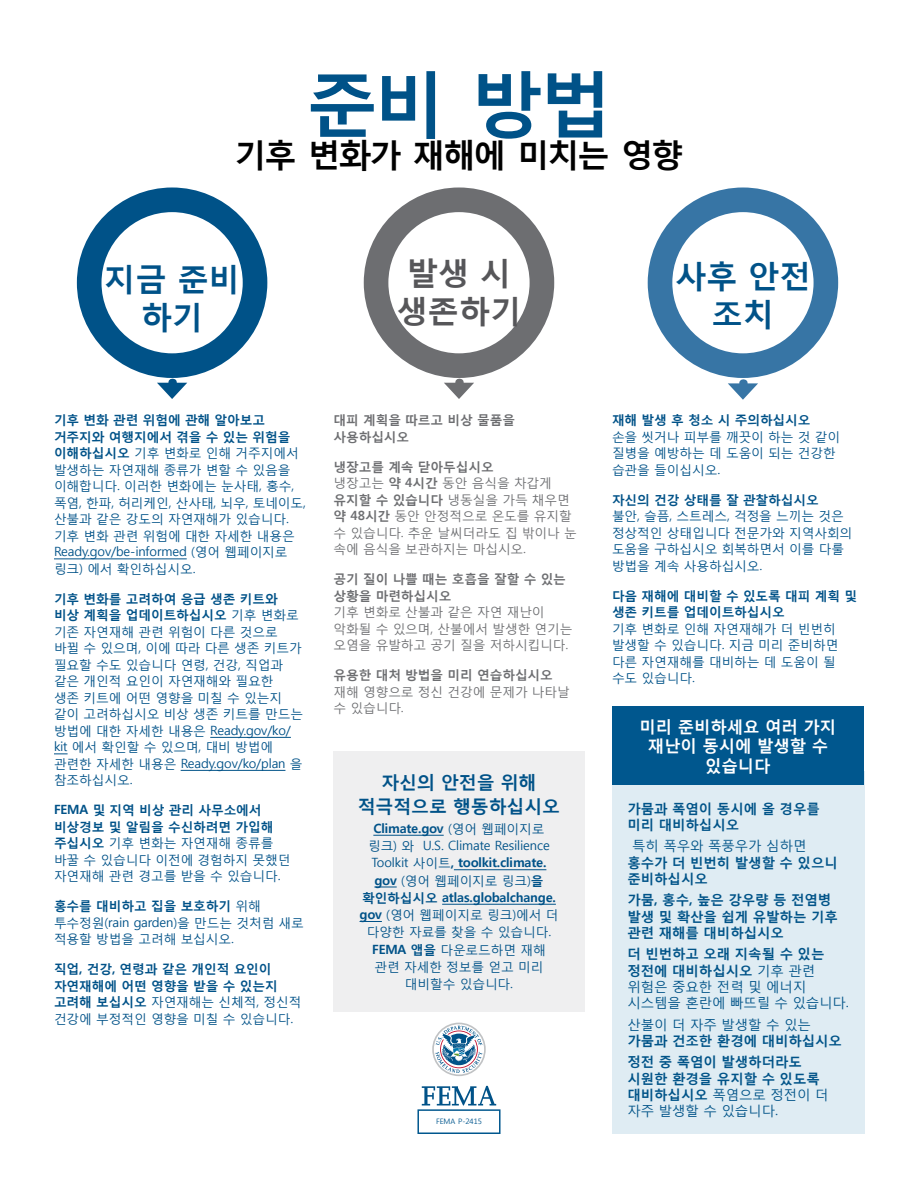
<style>
.page{position:relative;width:918px;height:1188px;background:#fff}
.page>*{position:absolute;margin:0;border:0;box-sizing:border-box;transform-origin:0 0}
.t1{font:700 72px "Malgun Gothic";color:#005288}
.t2{font:700 32.25px "Malgun Gothic";letter-spacing:-.065em;color:#000}
.t3{font:700 31.5px/37.8px "Malgun Gothic";letter-spacing:-.01em;color:#005288;text-align:center}
.t4{font:700 31.5px/37.8px "Malgun Gothic";letter-spacing:-.01em;color:#565659;text-align:center}
.t5{font:700 18px/24px "Malgun Gothic";letter-spacing:-.01em;color:#005288;text-align:center}
.t6{font:700 16.5px/19.8px "Malgun Gothic";letter-spacing:-.01em;color:#fff;text-align:center}
.t7{font:700 13.5px/16.2px "Malgun Gothic";letter-spacing:-.01em;color:#005388}
.t8{font:13.5px/16.2px "Malgun Gothic";letter-spacing:-.01em;color:#005388}
.t9{font:12.75px/16.5px "Malgun Gothic";letter-spacing:-.01em;color:#005288}
.t10{font:12.75px/16.5px "Malgun Gothic";letter-spacing:-.01em;color:#6d6e71}
.t11{font:700 12.75px/16.5px "Malgun Gothic";letter-spacing:-.01em;color:#005288}
.t12{font:700 12.75px/16.5px "Malgun Gothic";letter-spacing:-.01em;color:#6d6e71}
.t13{font:7.5px "Malgun Gothic";color:#00578e}
.s1{font-weight:700}
.s2{font-weight:400}
</style>
<div class="page">
<div style="left:612px;top:771px;width:252px;height:363px;background:#dfecf3"></div>
<div style="left:77px;top:187px;width:190px;height:191px;background:#005288;border-radius:50%"></div>
<div style="left:102px;top:212px;width:141px;height:141px;background:#fff;border-radius:50%"></div>
<svg style="left:157px;top:379px;width:30px;height:20px"></svg>
<hr style="left:54px;top:559px;width:133px;height:1px;background:#005288">
<hr style="left:210px;top:737px;width:81px;height:1px;background:#005288">
<svg style="left:54px;top:754px;width:14px;height:1px"></svg>
<hr style="left:181px;top:770px;width:104px;height:1px;background:#005288">
<div style="left:364px;top:187px;width:190px;height:191px;background:#6d6e71;border-radius:50%"></div>
<div style="left:388px;top:212px;width:142px;height:141px;background:#fff;border-radius:50%"></div>
<svg style="left:444px;top:379px;width:30px;height:20px"></svg>
<svg style="left:728px;top:379px;width:30px;height:21px"></svg>
<div style="left:648px;top:187px;width:190px;height:191px;background:#3775a5;border-radius:50%"></div>
<div style="left:672px;top:212px;width:142px;height:141px;background:#fff;border-radius:50%"></div>
<div style="left:612px;top:706px;width:252px;height:79px;background:#00578e"></div>
<div style="left:333px;top:751px;width:252px;height:261px;background:#efeff0"></div>
<hr style="left:373px;top:835px;width:71px;height:1px;background:#005288">
<hr style="left:454px;top:869px;width:92px;height:1px;background:#005288">
<svg style="left:374px;top:887px;width:23px;height:1px"></svg>
<hr style="left:442px;top:904px;width:114px;height:1px;background:#005288">
<svg style="left:360px;top:921px;width:22px;height:1px"></svg>
<svg style="left:422px;top:1086px;width:74px;height:20px"></svg>
<svg style="left:432px;top:1023px;width:54px;height:53px"></svg>
<div style="left:417px;top:1109px;width:84px;height:25px;background:#fff;border:2px solid #00578e"></div>
<h1 class="t1" style="left:306px;top:58px;width:307px">준비 방법</h1>
<h2 class="t2" style="left:235px;top:135px;width:450px">기후 변화가 재해에 미치는 영향</h2>
<h3 class="t3" style="left:104px;top:259px;width:137px">지금 준비 하기</h3>
<h3 class="t4" style="left:396px;top:253px;width:127px">발생 시 생존하기</h3>
<p class="t9" style="left:54px;top:412px;width:254px"><span class="s1">기후 변화 관련 위험에 관해 알아보고 거주지와 여행지에서 겪을 수 있는 위험을 이해하십시오</span> 기후 변화로 인해 거주지에서 발생하는 자연재해 종류가 변할 수 있음을 이해합니다. 이러한 변화에는 눈사태, 홍수, 폭염, 한파, 허리케인, 산사태, 뇌우, 토네이도, 산불과 같은 강도의 자연재해가 있습니다. 기후 변화 관련 위험에 대한 자세한 내용은<br>Ready.gov/be-informed (영어 웹페이지로 링크) 에서 확인하십시오.</p>
<p class="t9" style="left:54px;top:590px;width:251px"><span class="s1">기후 변화를 고려하여 응급 생존 키트와 비상 계획을 업데이트하십시오</span> 기후 변화로 기존 자연재해 관련 위험이 다른 것으로 바뀔 수 있으며, 이에 따라 다른 생존 키트가 필요할 수도 있습니다 연령, 건강, 직업과 같은 개인적 요인이 자연재해와 필요한<br>생존 키트에 어떤 영향을 미칠 수 있는지 같이 고려하십시오 비상 생존 키트를 만드는 방법에 대한 자세한 내용은 Ready.gov/ko/ kit 에서 확인할 수 있으며, 대비 방법에 관련한 자세한 내용은 Ready.gov/ko/plan 을 참조하십시오.</p>
<p class="t9" style="left:54px;top:802px;width:238px"><span class="s1">FEMA 및 지역 비상 관리 사무소에서 비상경보 및 알림을 수신하려면 가입해 주십시오</span> 기후 변화는 자연재해 종류를 바꿀 수 있습니다 이전에 경험하지 못했던 자연재해 관련 경고를 받을 수 있습니다.</p>
<p class="t9" style="left:54px;top:898px;width:252px"><span class="s1">홍수를 대비하고 집을 보호하기</span> 위해 투수정원(rain garden)을 만드는 것처럼 새로 적용할 방법을 고려해 보십시오.</p>
<p class="t11" style="left:54px;top:961px;width:249px">직업, 건강, 연령과 같은 개인적 요인이 자연재해에 어떤 영향을 받을 수 있는지 고려해 보십시오 <span class="s2">자연재해는 신체적, 정신적 건강에 부정적인 영향을 미칠 수 있습니다.</span></p>
<p class="t12" style="left:333px;top:412px;width:183px">대피 계획을 따르고 비상 물품을 사용하십시오</p>
<p class="t10" style="left:333px;top:458px;width:245px"><span class="s1">냉장고를 계속 닫아두십시오<br></span>냉장고는 <span class="s1">약 4시간</span> 동안 음식을 차갑게 <span class="s1">유지할 수 있습니다</span> 냉동실을 가득 채우면 <span class="s1">약 48시간</span> 동안 안정적으로 온도를 유지할 수 있습니다. 추운 날씨더라도 집 밖이나 눈 속에 음식을 보관하지는 마십시오.</p>
<p class="t12" style="left:333px;top:571px;width:234px">공기 질이 나쁠 때는 호흡을 잘할 수 있는 상황을 마련하십시오</p>
<p class="t10" style="left:333px;top:604px;width:241px">기후 변화로 산불과 같은 자연 재난이 악화될 수 있으며, 산불에서 발생한 연기는 오염을 유발하고 공기 질을 저하시킵니다.</p>
<p class="t12" style="left:333px;top:667px;width:221px">유용한 대처 방법을 미리 연습하십시오</p>
<p class="t10" style="left:333px;top:683px;width:238px">재해 영향으로 정신 건강에 문제가 나타날 수 있습니다.</p>
<h3 class="t5" style="left:358px;top:770px;width:204px">자신의 안전을 위해 적극적으로 행동하십시오</h3>
<p class="t9" style="left:360px;top:820px;width:200px;line-height:17.2px;text-align:center"><span class="s1">Climate.gov</span> (영어 웹페이지로 링크) 와 U.S. Climate Resilience<br>Toolkit 사이트<span class="s1">, toolkit.climate. gov</span> (영어 웹페이지로 링크)<span class="s1">을 확인하십시오 atlas.globalchange. gov</span> (영어 웹페이지로 링크)에서 더 다양한 자료를 찾을 수 있습니다.<br><span class="s1">FEMA 앱을</span> 다운로드하면 재해 관련 자세한 정보를 얻고 미리 대비할수 있습니다.</p>
<p class="t13" style="left:436px;top:1117px;width:47px">FEMA P-2415</p>
<h3 class="t3" style="left:675px;top:256px;width:137px">사후 안전 조치</h3>
<p class="t11" style="left:612px;top:412px;width:200px">재해 발생 후 청소 시 주의하십시오</p>
<p class="t9" style="left:612px;top:428px;width:230px">손을 씻거나 피부를 깨끗이 하는 것 같이 질병을 예방하는 데 도움이 되는 건강한 습관을 들이십시오.</p>
<p class="t11" style="left:612px;top:491px;width:208px">자신의 건강 상태를 잘 관찰하십시오</p>
<p class="t9" style="left:612px;top:508px;width:242px">불안, 슬픔, 스트레스, 걱정을 느끼는 것은 정상적인 상태입니다 전문가와 지역사회의 도움을 구하십시오 회복하면서 이를 다룰 방법을 계속 사용하십시오.</p>
<p class="t11" style="left:612px;top:587px;width:247px">다음 재해에 대비할 수 있도록 대피 계획 및 생존 키트를 업데이트하십시오</p>
<p class="t9" style="left:612px;top:620px;width:228px">기후 변화로 인해 자연재해가 더 빈번히 발생할 수 있습니다. 지금 미리 준비하면 다른 자연재해를 대비하는 데 도움이 될 수도 있습니다.</p>
<p class="t6" style="left:640px;top:716px;width:198px">미리 준비하세요 여러 가지 재난이 동시에 발생할 수 있습니다</p>
<p class="t7" style="left:628px;top:800px;width:194px">가뭄과 폭염이 동시에 올 경우를 미리 대비하십시오</p>
<p class="t8" style="left:632px;top:838px;width:176px">특히 폭우와 폭풍우가 심하면</p>
<p class="t7" style="left:628px;top:854px;width:212px">홍수가 더 빈번히 발생할 수 있으니 준비하십시오</p>
<p class="t7" style="left:628px;top:891px;width:212px">가뭄, 홍수, 높은 강우량 등 전염병 발생 및 확산을 쉽게 유발하는 기후 관련 재해를 대비하십시오</p>
<p class="t8" style="left:628px;top:946px;width:223px"><span class="s1">더 빈번하고 오래 지속될 수 있는 정전에 대비하십시오</span> 기후 관련 위험은 중요한 전력 및 에너지 시스템을 혼란에 빠뜨릴 수 있습니다.</p>
<p class="t8" style="left:628px;top:1016px;width:185px">산불이 더 자주 발생할 수 있는</p>
<p class="t7" style="left:628px;top:1029px;width:216px;line-height:21.6px">가뭄과 건조한 환경에 대비하십시오 정전 중 폭염이 발생하더라도</p>
<p class="t7" style="left:628px;top:1070px;width:203px">시원한 환경을 유지할 수 있도록 대비하십시오 <span class="s2">폭염으로 정전이 더 자주 발생할 수 있습니다.</span></p>
</div>
